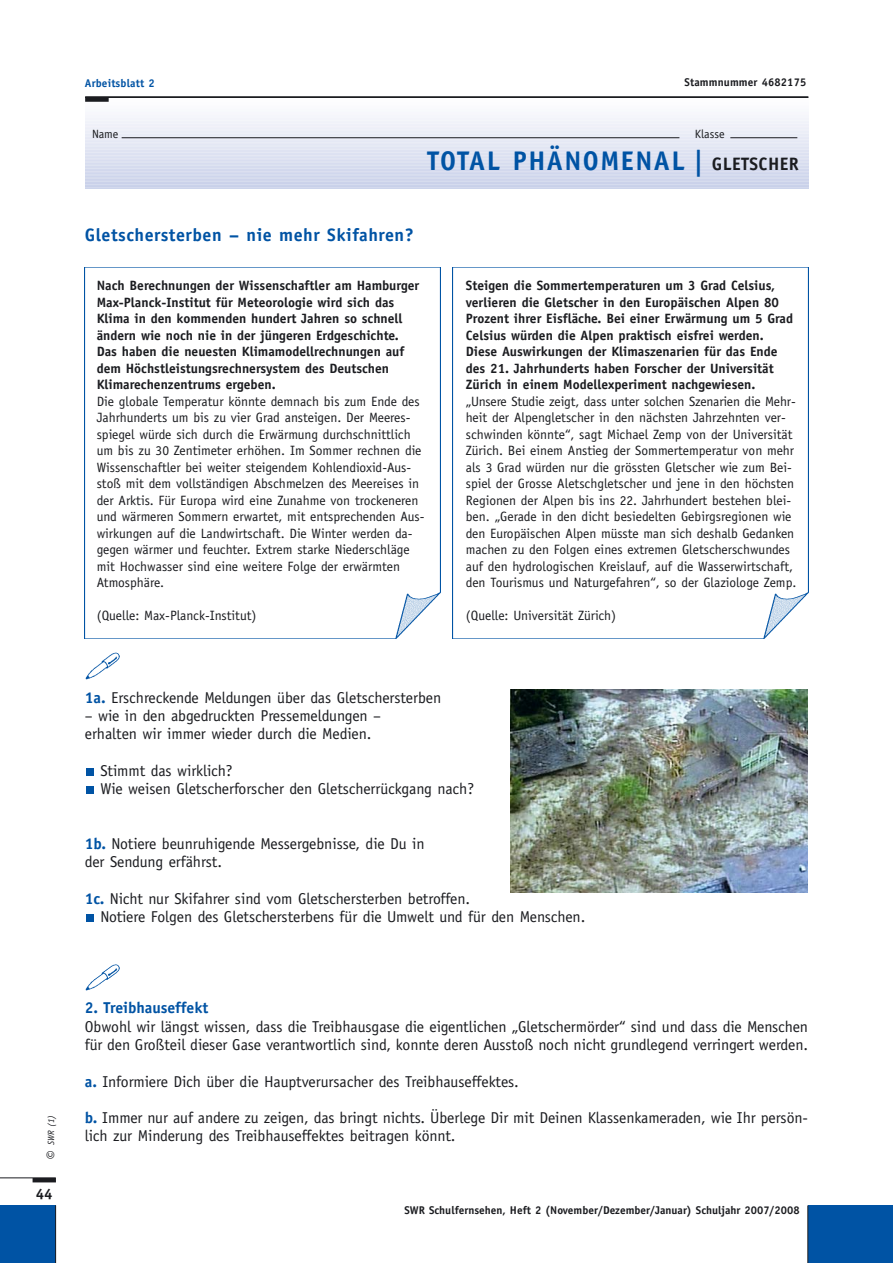
<style>
.page{position:relative;width:893px;height:1263px;background:#fff}
.page>*{position:absolute;margin:0;border:0;box-sizing:border-box;transform-origin:0 0}
.t1{font:700 27px "Officina Sans";letter-spacing:.055em;color:#0053a4}
.t2{font:700 18px "Officina Sans";letter-spacing:.03em;color:#0053a4}
.t3{font:15.75px/18.3px "Officina Sans";letter-spacing:-.005em;color:#1b1c20}
.t4{font:700 15.75px "Officina Sans";letter-spacing:-.005em;color:#0053a4}
.t5{font:700 15px "Officina Sans";color:#1b1c20}
.t6{font:13.5px/16.5px "Officina Sans";color:#1b1c20}
.t7{font:700 13.5px/16.5px "Officina Sans";color:#1b1c20}
.t8{font:12px "Officina Sans";color:#1b1c20}
.t9{font:700 11.25px "Officina Sans";color:#1b1c20}
.t10{font:700 11.25px "Officina Sans";letter-spacing:.01em;color:#0053a4}
.t11{font:italic 9px "Officina Sans";color:#1b1c20}
.s1{font-size:18px;color:#1b1c20}
.s2{font-weight:700;color:#0053a4}
.s3{font-size:16.5px}
</style>
<div class="page">
<div style="left:808px;top:1205px;width:84px;height:58px;background:#0053a4"></div>
<hr style="left:807px;top:1205px;width:1px;height:58px;background:#1b1c20">
<div style="left:0;top:1205px;width:56px;height:58px;background:#0053a4"></div>
<hr style="left:33px;top:1178px;width:23px;height:4px;background:#1b1c20">
<hr style="left:0;top:1178px;width:56px;height:1px;background:#1b1c20">
<hr style="left:55px;top:1205px;width:1px;height:58px;background:#1b1c20">
<hr style="left:85px;top:185px;width:723px;height:4px;background:#cfd6ec">
<hr style="left:85px;top:183px;width:723px;height:4px;background:#c9d1ea">
<hr style="left:85px;top:179px;width:723px;height:4px;background:#ccd3eb">
<div style="left:85px;top:174px;width:723px;height:5px;background:#ced5ec"></div>
<hr style="left:85px;top:172px;width:723px;height:4px;background:#d6dcee">
<hr style="left:85px;top:170px;width:723px;height:4px;background:#d1d7ed">
<hr style="left:85px;top:166px;width:723px;height:4px;background:#d4daee">
<hr style="left:85px;top:163px;width:723px;height:4px;background:#d6dcef">
<div style="left:85px;top:158px;width:723px;height:5px;background:#d9def0"></div>
<hr style="left:85px;top:154px;width:723px;height:4px;background:#dce1f1">
<hr style="left:85px;top:150px;width:723px;height:4px;background:#dee2f2">
<div style="left:85px;top:145px;width:723px;height:5px;background:#e1e5f3"></div>
<hr style="left:85px;top:141px;width:723px;height:4px;background:#e4e7f4">
<hr style="left:85px;top:137px;width:723px;height:4px;background:#e7e9f5">
<svg style="left:121px;top:138px;width:677px;height:1px"></svg>
<hr style="left:85px;top:134px;width:723px;height:4px;background:#e8ebf6">
<div style="left:85px;top:129px;width:723px;height:5px;background:#ebeef7"></div>
<hr style="left:85px;top:125px;width:723px;height:4px;background:#eeeff8">
<hr style="left:85px;top:121px;width:723px;height:4px;background:#f0f2f9">
<hr style="left:85px;top:118px;width:723px;height:4px;background:#f2f4fa">
<div style="left:85px;top:113px;width:723px;height:5px;background:#f5f6fb"></div>
<hr style="left:85px;top:109px;width:723px;height:4px;background:#f7f9fc">
<hr style="left:85px;top:105px;width:723px;height:4px;background:#fafafd">
<hr style="left:730px;top:137px;width:67px;height:1px;background:#1b1c20">
<hr style="left:122px;top:137px;width:557px;height:1px;background:#1b1c20">
<div style="left:85px;top:97px;width:24px;height:5px;background:#1b1c20"></div>
<hr style="left:85px;top:97px;width:723px;height:1px;background:#1b1c20">
<div style="left:86px;top:915px;width:8px;height:7px;background:#0053a4"></div>
<div style="left:86px;top:787px;width:8px;height:7px;background:#0053a4"></div>
<div style="left:86px;top:768px;width:8px;height:8px;background:#0053a4"></div>
<img style="left:85px;top:268px;width:355px;height:371px">
<img style="left:452px;top:268px;width:356px;height:371px">
<img style="left:510px;top:689px;width:298px;height:204px">
<img style="left:85px;top:652px;width:35px;height:28px">
<img style="left:85px;top:964px;width:35px;height:27px">
<p class="t10" style="left:85px;top:79px;width:71px">Arbeitsblatt 2</p>
<p class="t9" style="left:684px;top:78px;width:123px">Stammnummer 4682175</p>
<p class="t8" style="left:92px;top:129px;width:28px">Name</p>
<p class="t8" style="left:694px;top:129px;width:31px">Klasse</p>
<h1 class="t1" style="left:427px;top:151px;width:373px">TOTAL PHÄNOMENAL | <span class="s1">GLETSCHER</span></h1>
<h2 class="t2" style="left:85px;top:228px;width:330px">Gletschersterben – nie mehr Skifahren?</h2>
<p class="t7" style="left:97px;top:279px;width:324px">Nach Berechnungen der Wissenschaftler am Hamburger Max-Planck-Institut für Meteorologie wird sich das Klima in den kommenden hundert Jahren so schnell ändern wie noch nie in der jüngeren Erdgeschichte.<br>Das haben die neuesten Klimamodellrechnungen auf dem Höchstleistungsrechnersystem des Deutschen Klimarechenzentrums ergeben.</p>
<p class="t6" style="left:97px;top:394px;width:329px">Die globale Temperatur könnte demnach bis zum Ende des Jahrhunderts um bis zu vier Grad ansteigen. Der Meeres&shy;spiegel würde sich durch die Erwärmung durchschnittlich um bis zu 30 Zentimeter erhöhen. Im Sommer rechnen die Wissenschaftler bei weiter steigendem Kohlendioxid-Aus&shy;stoß mit dem vollständigen Abschmelzen des Meereises in der Arktis. Für Europa wird eine Zunahme von trockeneren und wärmeren Sommern erwartet, mit entsprechenden Aus&shy;wirkungen auf die Landwirtschaft. Die Winter werden da&shy;gegen wärmer und feuchter. Extrem starke Niederschläge mit Hochwasser sind eine weitere Folge der erwärmten Atmosphäre.</p>
<p class="t6" style="left:97px;top:609px;width:161px">(Quelle: Max-Planck-Institut)</p>
<p class="t7" style="left:466px;top:279px;width:329px">Steigen die Sommertemperaturen um 3 Grad Celsius, verlieren die Gletscher in den Europäischen Alpen 80<br>Prozent ihrer Eisfläche. Bei einer Erwärmung um 5 Grad Celsius würden die Alpen praktisch eisfrei werden.<br>Diese Auswirkungen der Klimaszenarien für das Ende des 21. Jahrhunderts haben Forscher der Universität Zürich in einem Modellexperiment nachgewiesen.</p>
<p class="t6" style="left:466px;top:394px;width:332px">„Unsere Studie zeigt, dass unter solchen Szenarien die Mehr&shy;heit der Alpengletscher in den nächsten Jahrzehnten ver&shy;schwinden könnte“, sagt Michael Zemp von der Universität Zürich. Bei einem Anstieg der Sommertemperatur von mehr als 3 Grad würden nur die grössten Gletscher wie zum Bei&shy;spiel der Grosse Aletschgletscher und jene in den höchsten Regionen der Alpen bis ins 22. Jahrhundert bestehen blei&shy;ben. „Gerade in den dicht besiedelten Gebirgsregionen wie den Europäischen Alpen müsste man sich deshalb Gedanken machen zu den Folgen eines extremen Gletscherschwundes auf den hydrologischen Kreislauf, auf die Wasserwirtschaft, den Tourismus und Naturgefahren“, so der Glaziologe Zemp.</p>
<p class="t6" style="left:466px;top:609px;width:152px">(Quelle: Universität Zürich)</p>
<p class="t3" style="left:85px;top:689px;width:358px"><span class="s2">1a.</span> Erschreckende Meldungen über das Gletschersterben</p>
<p class="t3" style="left:85px;top:708px;width:298px">– wie in den abgedruckten Pressemeldungen – erhalten wir immer wieder durch die Medien.</p>
<p class="t3" style="left:100px;top:763px;width:375px">Stimmt das wirklich?<br>Wie weisen Gletscherforscher den Gletscherrückgang nach?</p>
<p class="t3" style="left:85px;top:836px;width:341px"><span class="s2">1b.</span> Notiere beunruhigende Messergebnisse, die Du in der Sendung erfährst.</p>
<p class="t3" style="left:100px;top:891px;width:486px;text-indent:-15px"><span class="s2">1c.</span> Nicht nur Skifahrer sind vom Gletschersterben betroffen.<br>Notiere Folgen des Gletschersterbens für die Umwelt und für den Menschen.</p>
<p class="t11" style="left:48px;top:1160px;width:47px;rotate:-90deg"><span class="s3">©</span> SWR (1)</p>
<p class="t5" style="left:36px;top:1188px;width:18px">44</p>
<p class="t4" style="left:85px;top:1002px;width:125px">2. Treibhauseffekt</p>
<p class="t3" style="left:85px;top:1019px;width:724px">Obwohl wir längst wissen, dass die Treibhausgase die eigentlichen „Gletschermörder“ sind und dass die Menschen für den Großteil dieser Gase verantwortlich sind, konnte deren Ausstoß noch nicht grundlegend verringert werden.</p>
<p class="t3" style="left:85px;top:1073px;width:435px"><span class="s2">a.</span> Informiere Dich über die Hauptverursacher des Treibhauseffektes.</p>
<p class="t3" style="left:85px;top:1110px;width:724px"><span class="s2">b.</span> Immer nur auf andere zu zeigen, das bringt nichts. Überlege Dir mit Deinen Klassenkameraden, wie Ihr persön&shy;lich zur Minderung des Treibhauseffektes beitragen könnt.</p>
<p class="t9" style="left:404px;top:1205px;width:396px">SWR Schulfernsehen, Heft 2 (November/Dezember/Januar) Schuljahr 2007/2008</p>
</div>
